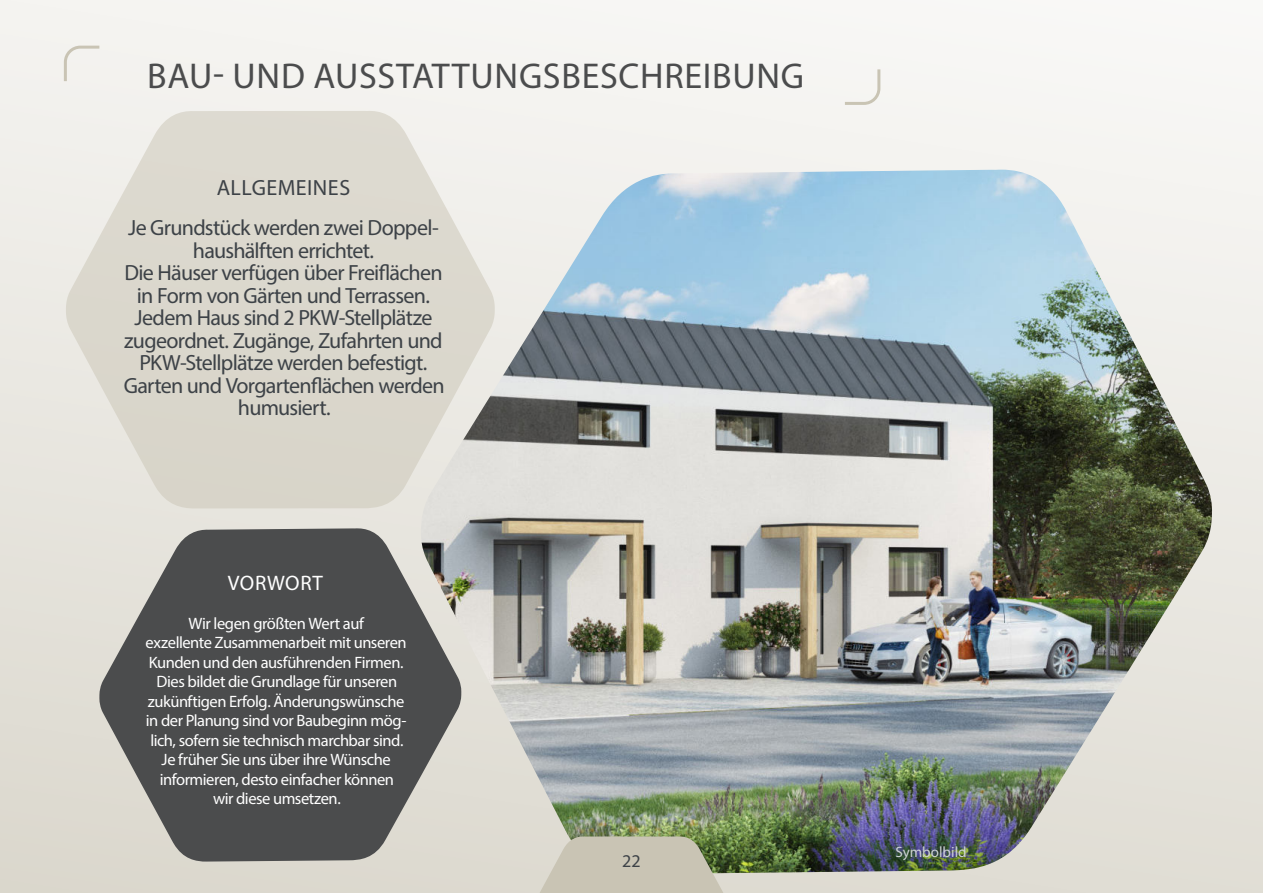
<style>
.page{position:relative;width:1263px;height:893px;background:#fff}
.page>*{position:absolute;margin:0;border:0;box-sizing:border-box;transform-origin:0 0}
.t1{font:36px "Myriad Pro";letter-spacing:.02em;color:#4b4c4d}
.t2{font:22.05px/22.5px "Myriad Pro";letter-spacing:-.03em;color:#3d4247;text-align:center}
.t3{font:21px "Myriad Pro";letter-spacing:.03em;color:#fff}
.t4{font:18px "Myriad Pro";color:#3d4247}
.t5{font:16.5px/19.5px "Myriad Pro";letter-spacing:-.03em;color:#fff;text-align:center}
.t6{font:15px "Myriad Pro";color:#cfd3d6}
</style>
<div class="page">
<div style="left:0;top:0;width:1263px;height:893px;background:linear-gradient(to bottom,#f8f7f5,#ddd9cf)"></div>
<img style="left:421px;top:170px;width:791px;height:704px">
<svg style="left:66px;top:110px;width:429px;height:398px;background:#dddbd1"></svg>
<svg style="left:62px;top:44px;width:40px;height:40px"></svg>
<svg style="left:842px;top:66px;width:40px;height:40px"></svg>
<svg style="left:99px;top:528px;width:362px;height:334px;background:#6c6c6b"></svg>
<svg style="left:515px;top:836px;width:233px;height:57px;background:#bdbda9"></svg>
<h1 class="t1" style="left:147px;top:57px;width:658px">BAU- UND AUSSTATTUNGSBESCHREIBUNG</h1>
<h2 class="t2" style="left:128px;top:168px;width:312px;line-height:40.5px">ALLGEMEINES<br>Je Grundstück werden zwei Doppel-</h2>
<p class="t2" style="left:124px;top:240px;width:322px">haushälften errichtet.<br>Die Häuser verfügen über Freiflächen in Form von Gärten und Terrassen.<br>Jedem Haus sind 2 PKW-Stellplätze zugeordnet. Zugänge, Zufahrten und<br>PKW-Stellplätze werden befestigt.<br>Garten und Vorgartenflächen werden humusiert.</p>
<p class="t3" style="left:228px;top:572px;width:97px">VORWORT</p>
<p class="t5" style="left:146px;top:614px;width:263px">Wir legen größten Wert auf<br>exzellente Zusammenarbeit mit unseren Kunden und den ausführenden Firmen.<br>Dies bildet die Grundlage für unseren zukünftigen Erfolg. Änderungswünsche in der Planung sind vor Baubeginn mög&shy;lich, sofern sie technisch marchbar sind.<br>Je früher Sie uns über ihre Wünsche informieren, desto einfacher können<br>wir diese umsetzen.</p>
<p class="t4" style="left:622px;top:852px;width:20px">22</p>
<p class="t6" style="left:895px;top:845px;width:73px">Symbolbild</p>
</div>
